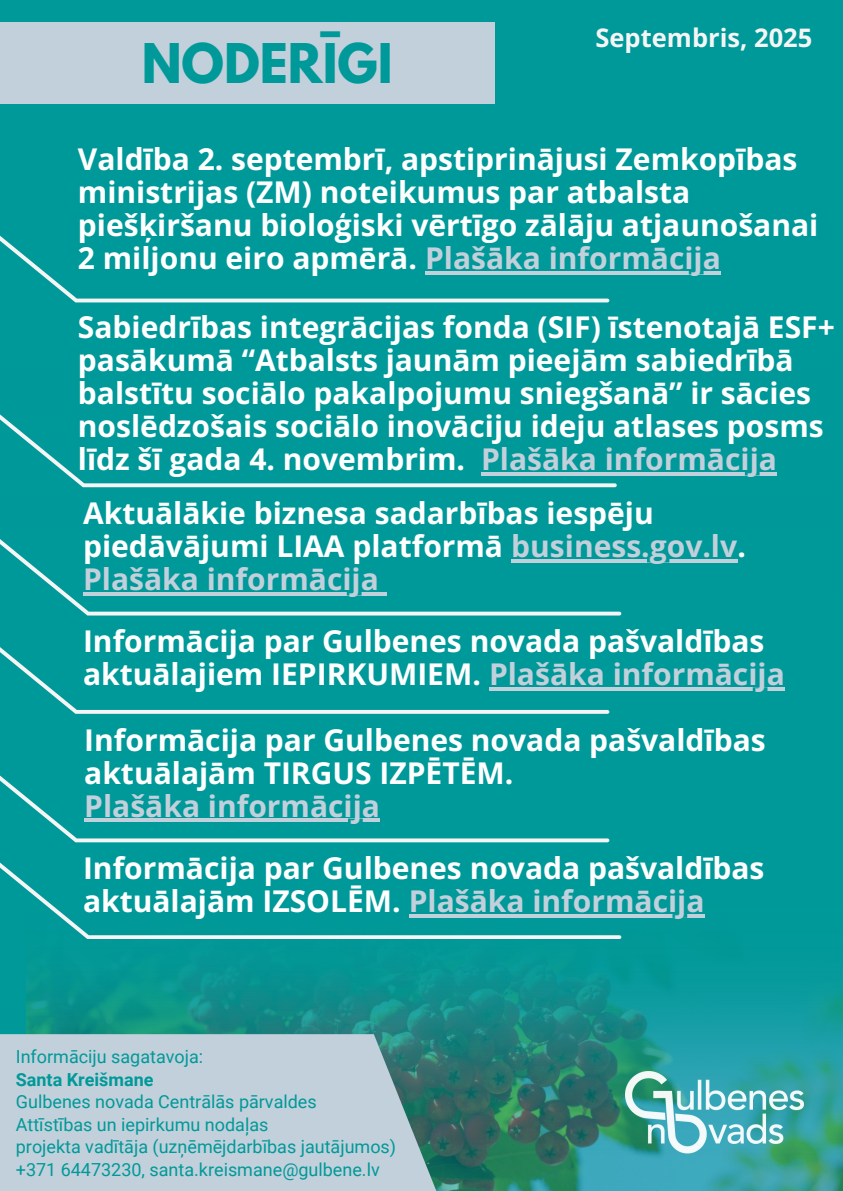
<style>
.page{position:relative;width:843px;height:1191px;background:#fff}
.page>*{position:absolute;margin:0;border:0;box-sizing:border-box;transform-origin:0 0}
.t1{font:700 48.4px "League Spartan";color:#099}
.t2{font:700 30px/33px "Open Sans";color:#fff}
.t3{font:700 30px "Open Sans";color:#c2d0db}
.t4{font:700 25.5px "Open Sans";color:#f5f5f5}
.t5{font:18px/22.5px "Roboto";color:#099}
.t6{font:700 18px "Roboto";color:#099}
.s1{color:#c2d0db}
</style>
<div class="page">
<div style="left:0;top:0;width:842px;height:1190px;background:#099"></div>
<img style="left:437px;top:1154px;width:405px;height:36px">
<img style="left:26px;top:472px;width:816px;height:682px">
<hr style="left:489px;top:687px;width:295px;height:3px;background:#c2d0db">
<svg style="left:26px;top:713px;width:583px;height:43px"></svg>
<div style="left:0;top:1034px;width:437px;height:156px;background:#c2d0db"></div>
<svg style="left:0;top:615px;width:609px;height:98px"></svg>
<img style="left:625px;top:1071px;width:178px;height:83px">
<svg style="left:0;top:475px;width:621px;height:140px"></svg>
<div style="left:0;top:23px;width:495px;height:81px;background:#c2d0db"></div>
<hr style="left:511px;top:559px;width:226px;height:3px;background:#c2d0db">
<hr style="left:83px;top:592px;width:296px;height:3px;background:#c2d0db">
<svg style="left:379px;top:592px;width:7px;height:3px"></svg>
<svg style="left:0;top:414px;width:616px;height:73px"></svg>
<hr style="left:481px;top:472px;width:295px;height:3px;background:#c2d0db">
<hr style="left:408px;top:914px;width:296px;height:3px;background:#c2d0db">
<hr style="left:425px;top:271px;width:295px;height:3px;background:#c2d0db">
<svg style="left:0;top:235px;width:609px;height:67px"></svg>
<svg style="left:0;top:756px;width:621px;height:182px"></svg>
<h1 class="t1" style="left:141px;top:39px;width:252px">NODERĪGI</h1>
<p class="t4" style="left:595px;top:20px;width:218px">Septembris, 2025</p>
<p class="t2" style="left:78px;top:141px;width:741px">Valdība 2. septembrī, apstiprinājusi Zemkopības ministrijas (ZM) noteikumus par atbalsta piešķiršanu bioloģiski vērtīgo zālāju atjaunošanai 2 miljonu eiro apmērā. <span class="s1">Plašāka informācija</span></p>
<p class="t2" style="left:78px;top:309px;width:758px">Sabiedrības integrācijas fonda (SIF) īstenotajā ESF+ pasākumā “Atbalsts jaunām pieejām sabiedrībā balstītu sociālo pakalpojumu sniegšanā” ir sācies noslēdzošais sociālo inovāciju ideju atlases posms līdz šī gada 4. novembrim. <span class="s1">Plašāka informācija</span></p>
<p class="t2" style="left:83px;top:495px;width:664px">Aktuālākie biznesa sadarbības iespēju piedāvājumi LIAA platformā <span class="s1">business.gov.lv</span>.<br><span class="s1">Plašāka informācija</span></p>
<p class="t2" style="left:83px;top:624px;width:703px">Informācija par Gulbenes novada pašvaldības aktuālajiem IEPIRKUMIEM. <span class="s1">Plašāka informācija</span></p>
<p class="t2" style="left:84px;top:722px;width:682px">Informācija par Gulbenes novada pašvaldības aktuālajām TIRGUS IZPĒTĒM.</p>
<p class="t3" style="left:84px;top:784px;width:297px">Plašāka informācija</p>
<p class="t2" style="left:83px;top:850px;width:682px">Informācija par Gulbenes novada pašvaldības aktuālajām IZSOLĒM. <span class="s1">Plašāka informācija</span></p>
<p class="t5" style="left:16px;top:1045px;width:189px">Informāciju sagatavoja:</p>
<p class="t6" style="left:16px;top:1068px;width:139px">Santa Kreišmane</p>
<p class="t5" style="left:16px;top:1090px;width:382px">Gulbenes novada Centrālās pārvaldes Attīstības un iepirkumu nodaļas<br>projekta vadītāja (uzņēmējdarbības jautājumos) +371 64473230, santa.kreismane@gulbene.lv</p>
</div>
